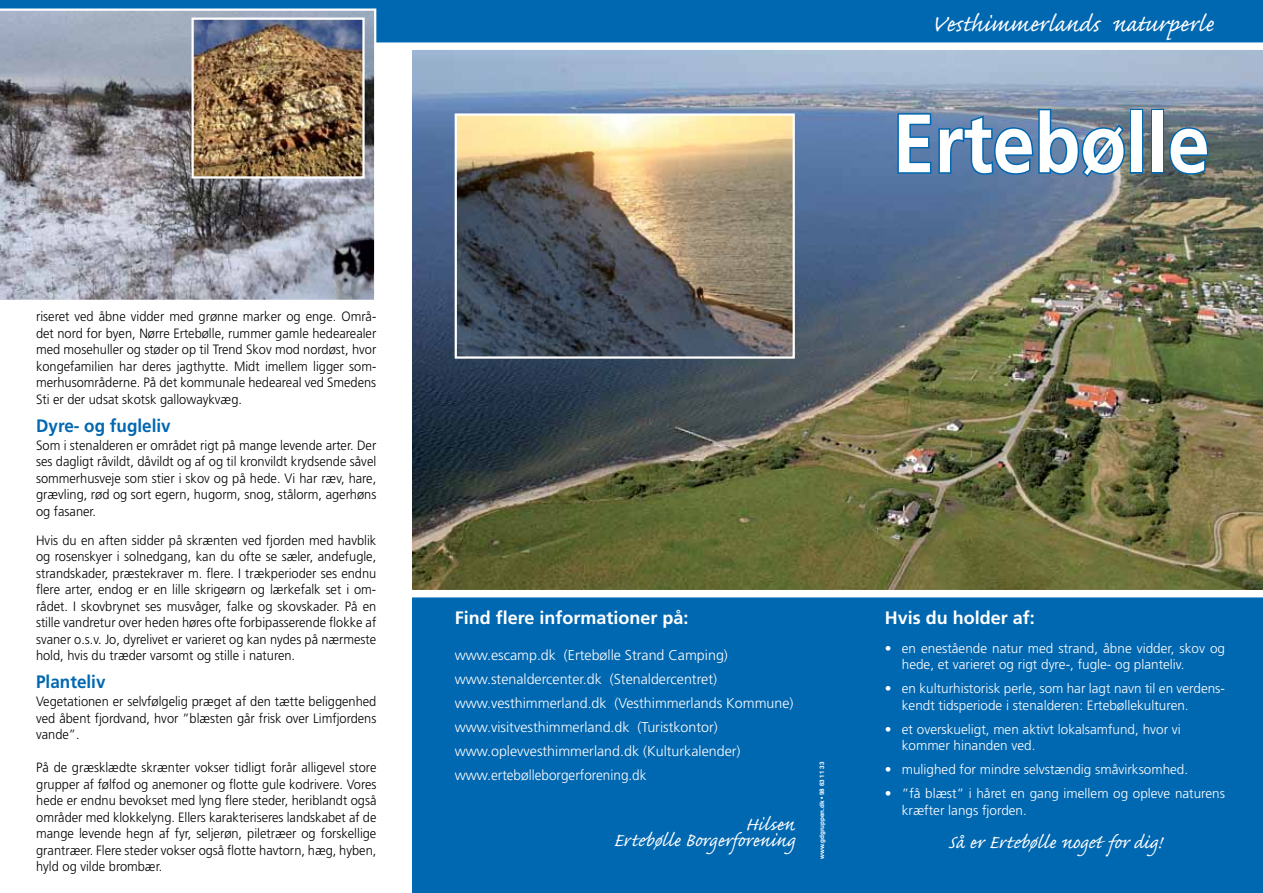
<style>
.page{position:relative;width:1263px;height:893px;background:#fff}
.page>*{position:absolute;margin:0;border:0;box-sizing:border-box;transform-origin:0 0}
.t1{font:700 82.5px "Frutiger";color:#fff;scale:.91 1}
.t2{font:30px "Caflisch Script Pro";color:#fff}
.t3{font:24px "Caflisch Script Pro";letter-spacing:.005em;color:#fff}
.t4{font:700 18px "Frutiger";color:#fff}
.t5{font:700 18px "Frutiger";color:#0067b1;scale:.95 1}
.t6{font:300 14.25px/24px "Frutiger";color:#fff}
.t7{font:300 13.5px/16.5px "Frutiger";color:#000;text-align:justify;scale:.95 1}
.t8{font:300 13.5px/16.5px "Frutiger";color:#fff}
.t9{font:700 6.3px "Helvetica";color:#fff}
</style>
<div class="page">
<img style="left:412px;top:50px;width:851px;height:540px">
<div style="left:0;top:0;width:1263px;height:43px;background:#0067b1"></div>
<div style="left:412px;top:597px;width:851px;height:296px;background:#0067b1"></div>
<div style="left:0;top:42px;width:1263px;height:8px;background:#fff"></div>
<svg style="left:896px;top:107px;width:230px;height:72px;background:#507ca8"></svg>
<div style="left:1130px;top:109px;width:13px;height:65px;border:3px solid #0067b1"></div>
<div style="left:1151px;top:109px;width:13px;height:65px;border:3px solid #0067b1"></div>
<svg style="left:1167px;top:126px;width:43px;height:50px;background:#41697f"></svg>
<svg style="left:0;top:9px;width:376px;height:291px;background:#9496a0"></svg>
<img style="left:194px;top:21px;width:168px;height:155px">
<div style="left:191px;top:18px;width:174px;height:161px;border:2px solid #fff"></div>
<img style="left:458px;top:116px;width:334px;height:240px">
<div style="left:455px;top:113px;width:340px;height:246px;border:2px solid #fff"></div>
<p class="t7" style="left:36px;top:309px;width:360px">riseret ved åbne vidder med grønne marker og enge. Områ&shy;det nord for byen, Nørre Ertebølle, rummer gamle hedearealer med mosehuller og støder op til Trend Skov mod nordøst, hvor kongefamilien har deres jagthytte. Midt imellem ligger som&shy;merhusområderne. På det kommunale hedeareal ved Smedens Sti er der udsat skotsk gallowaykvæg.</p>
<h3 class="t5" style="left:36px;top:415px;width:143px">Dyre- og fugleliv</h3>
<p class="t7" style="left:36px;top:437px;width:360px">Som i stenalderen er området rigt på mange levende arter. Der ses dagligt råvildt, dåvildt og af og til kronvildt krydsende såvel sommerhusveje som stier i skov og på hede. Vi har ræv, hare, grævling, rød og sort egern, hugorm, snog, stålorm, agerhøns og fasaner.</p>
<p class="t7" style="left:36px;top:532px;width:360px">Hvis du en aften sidder på skrænten ved fjorden med havblik og rosenskyer i solnedgang, kan du ofte se sæler, andefugle, strandskader, præstekraver m. flere. I trækperioder ses endnu flere arter, endog er en lille skrigeørn og lærkefalk set i om&shy;rådet. I skovbrynet ses musvåger, falke og skovskader. På en stille vandretur over heden høres ofte forbipasserende flokke af svaner o.s.v. Jo, dyrelivet er varieret og kan nydes på nærmeste hold, hvis du træder varsomt og stille i naturen.</p>
<h3 class="t5" style="left:36px;top:671px;width:75px">Planteliv</h3>
<p class="t7" style="left:36px;top:693px;width:360px">Vegetationen er selvfølgelig præget af den tætte beliggenhed ved åbent fjordvand, hvor ”blæsten går frisk over Limfjordens vande”.</p>
<p class="t7" style="left:36px;top:759px;width:360px">På de græsklædte skrænter vokser tidligt forår alligevel store grupper af følfod og anemoner og flotte gule kodrivere. Vores hede er endnu bevokset med lyng flere steder, heriblandt også områder med klokkelyng. Ellers karakteriseres landskabet af de mange levende hegn af fyr, seljerøn, piletræer og forskellige grantræer. Flere steder vokser også flotte havtorn, hæg, hyben, hyld og vilde brombær.</p>
<h2 class="t2" style="left:931px;top:8px;width:283px">Vesthimmerlands naturperle</h2>
<h1 class="t1" style="left:893px;top:95px;width:350px">Ertebølle</h1>
<h3 class="t4" style="left:455px;top:607px;width:235px">Find flere informationer på:</h3>
<p class="t6" style="left:455px;top:644px;width:340px">www.escamp.dk (Ertebølle Strand Camping) www.stenaldercenter.dk (Stenaldercentret) www.vesthimmerland.dk (Vesthimmerlands Kommune) www.visitvesthimmerland.dk (Turistkontor) www.oplevvesthimmerland.dk (Kulturkalender) www.ertebølleborgerforening.dk</p>
<h3 class="t3" style="left:745px;top:812px;width:51px">Hilsen</h3>
<h3 class="t3" style="left:613px;top:828px;width:183px">Ertebølle Borgerforening</h3>
<p class="t9" style="left:818px;top:859px;width:99px;rotate:-90deg">www.gdgruppen.dk • 98 63 11 33</p>
<h3 class="t4" style="left:885px;top:607px;width:152px">Hvis du holder af:</h3>
<p class="t8" style="left:902px;top:640px;width:325px;text-indent:-17px">• en enestående natur med strand, åbne vidder, skov og hede, et varieret og rigt dyre-, fugle- og planteliv.</p>
<p class="t8" style="left:902px;top:681px;width:325px;text-indent:-17px">• en kulturhistorisk perle, som har lagt navn til en verdens&shy;kendt tidsperiode i stenalderen: Ertebøllekulturen.</p>
<p class="t8" style="left:902px;top:721px;width:281px;text-indent:-17px">• et overskueligt, men aktivt lokalsamfund, hvor vi kommer hinanden ved.</p>
<p class="t8" style="left:885px;top:762px;width:305px">• mulighed for mindre selvstændig småvirksomhed.</p>
<p class="t8" style="left:902px;top:786px;width:325px;text-indent:-17px">• ”få blæst” i håret en gang imellem og opleve naturens kræfter langs fjorden.</p>
<h3 class="t3" style="left:948px;top:830px;width:215px">Så er Ertebølle noget for dig!</h3>
</div>
